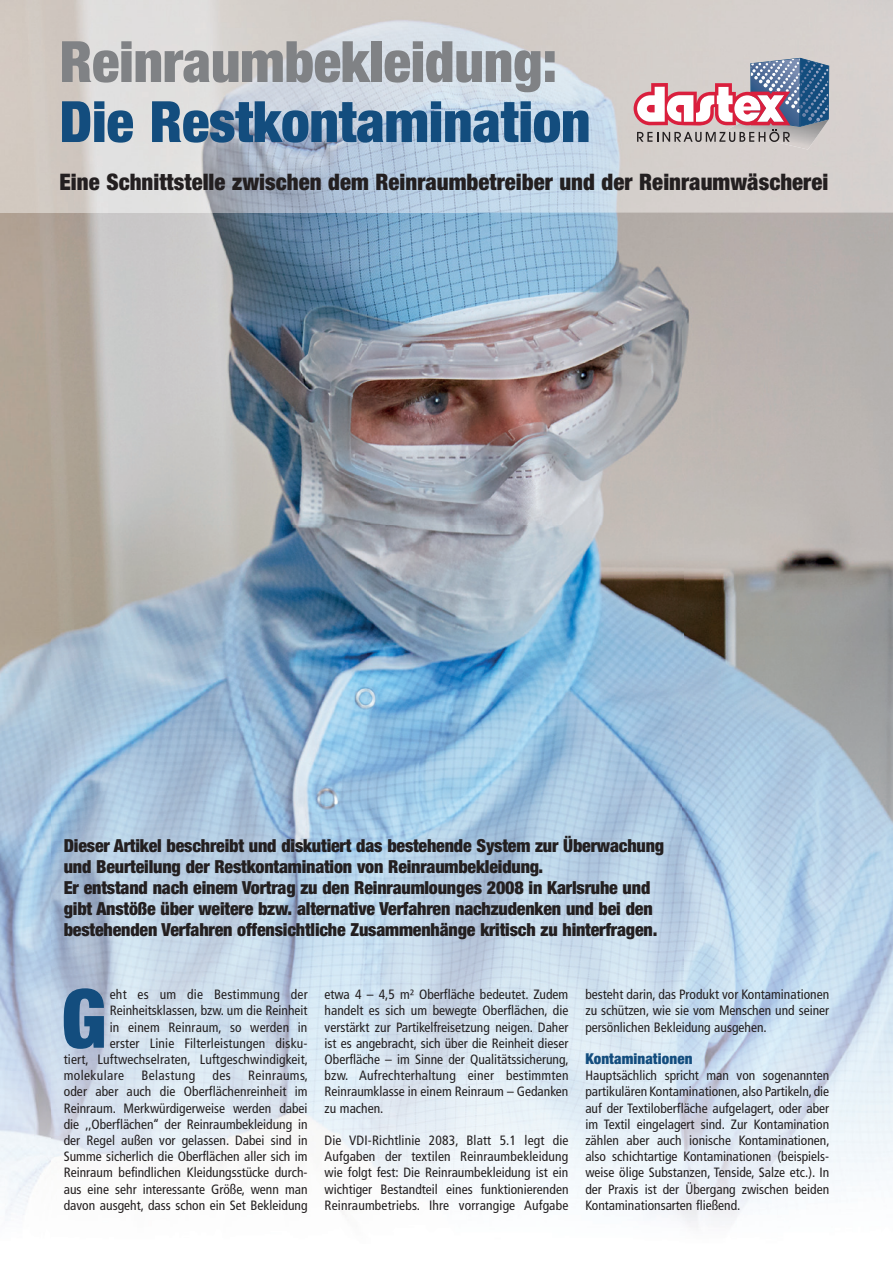
<style>
.page{position:relative;width:893px;height:1263px;background:#fff}
.page>*{position:absolute;margin:0;border:0;box-sizing:border-box;transform-origin:0 0}
.t1{font:900 condensed 81.6px "Helvetica Neue";color:#134d7e}
.t2{font:900 condensed 57px "Helvetica Neue";letter-spacing:-.005em;color:#134d7e}
.t3{font:900 condensed 57px "Helvetica Neue";letter-spacing:-.005em;color:#808285}
.t4{font:900 condensed 22.8px "Helvetica Neue";color:#231f20}
.t5{font:900 condensed 18px/21px "Helvetica Neue";letter-spacing:-.01em;color:#231f20}
.t6{font:900 condensed 15px "Helvetica Neue";letter-spacing:.005em;color:#134d7e}
.t7{font:condensed 13.5px/16.2px "Frutiger";color:#231f20;text-align:justify}
.t8{font:condensed 13.5px "Frutiger";letter-spacing:.025em;color:#231f20}
</style>
<div class="page">
<img style="left:0;top:213px;width:52px;height:1002px">
<img style="left:52px;top:213px;width:841px;height:1014px">
<img style="left:0;top:0;width:893px;height:213px">
<img style="left:725px;top:142px;width:104px;height:8px">
<svg style="left:634px;top:58px;width:195px;height:84px"></svg>
<h2 class="t3" style="left:60px;top:15px;width:499px">Reinraumbekleidung:</h2>
<h2 class="t2" style="left:60px;top:75px;width:533px">Die Restkontamination</h2>
<h3 class="t4" style="left:60px;top:167px;width:770px">Eine Schnittstelle zwischen dem Reinraumbetreiber und der Reinraumwäscherei</h3>
<p class="t5" style="left:64px;top:835px;width:602px">Dieser Artikel beschreibt und diskutiert das bestehende System zur Überwachung und Beurteilung der Restkontamination von Reinraumbekleidung.<br>Er entstand nach einem Vortrag zu den Reinraumlounges 2008 in Karlsruhe und gibt Anstöße über weitere bzw. alternative Verfahren nachzudenken und bei den bestehenden Verfahren offensichtliche Zusammenhänge kritisch zu hinterfragen.</p>
<h1 class="t1" style="left:61px;top:968px;width:47px">G</h1>
<p class="t7" style="left:110px;top:986px;width:199px">eht es um die Bestimmung der</p>
<p class="t7" style="left:110px;top:1003px;width:199px">Reinheitsklassen, bzw. um die Reinheit</p>
<p class="t7" style="left:110px;top:1019px;width:199px">in einem Reinraum, so werden in</p>
<p class="t7" style="left:110px;top:1035px;width:199px">erster Linie Filterleistungen disku-</p>
<p class="t7" style="left:64px;top:1051px;width:246px">tiert, Luftwechselraten, Luftgeschwindigkeit,</p>
<p class="t8" style="left:64px;top:1067px;width:62px">molekulare</p>
<p class="t8" style="left:141px;top:1067px;width:55px">Belastung</p>
<p class="t7" style="left:212px;top:1067px;width:20px">des</p>
<p class="t7" style="left:64px;top:1067px;width:246px;text-indent:184px">Reinraums, oder aber auch die Oberflächenreinheit im Reinraum. Merkwürdigerweise werden dabei die ‚‚Oberflächen‘‘ der Reinraumbekleidung in der Regel außen vor gelassen. Dabei sind in Summe sicherlich die Oberflächen aller sich im Reinraum befindlichen Kleidungsstücke durch&shy;aus eine sehr interessante Größe, wenn man davon ausgeht, dass schon ein Set Bekleidung</p>
<p class="t7" style="left:325px;top:986px;width:246px">etwa 4 – 4,5 m² Oberfläche bedeutet. Zudem handelt es sich um bewegte Oberflächen, die verstärkt zur Partikelfreisetzung neigen. Daher ist es angebracht, sich über die Reinheit dieser Oberfläche – im Sinne der Qualitätssicherung, bzw. Aufrechterhaltung einer bestimmten Reinraumklasse in einem Reinraum – Gedanken zu machen.</p>
<p class="t7" style="left:325px;top:1132px;width:245px">Die VDI-Richtlinie 2083, Blatt 5.1 legt die Aufgaben der textilen Reinraumbekleidung wie folgt fest: Die Reinraumbekleidung ist ein wichtiger Bestandteil eines funktionierenden Reinraumbetriebs. Ihre vorrangige Aufgabe</p>
<p class="t7" style="left:585px;top:986px;width:245px">besteht darin, das Produkt vor Kontaminationen zu schützen, wie sie vom Menschen und seiner persönlichen Bekleidung ausgehen.</p>
<p class="t6" style="left:585px;top:1049px;width:109px">Kontaminationen</p>
<p class="t7" style="left:585px;top:1067px;width:246px">Hauptsächlich spricht man von sogenannten partikulären Kontaminationen, also Partikeln, die auf der Textiloberfläche aufgelagert, oder aber im Textil eingelagert sind. Zur Kontamination zählen aber auch ionische Kontaminationen, also schichtartige Kontaminationen (beispiels&shy;weise ölige Substanzen, Tenside, Salze etc.). In der Praxis ist der Übergang zwischen beiden Kontaminationsarten fließend.</p>
</div>
